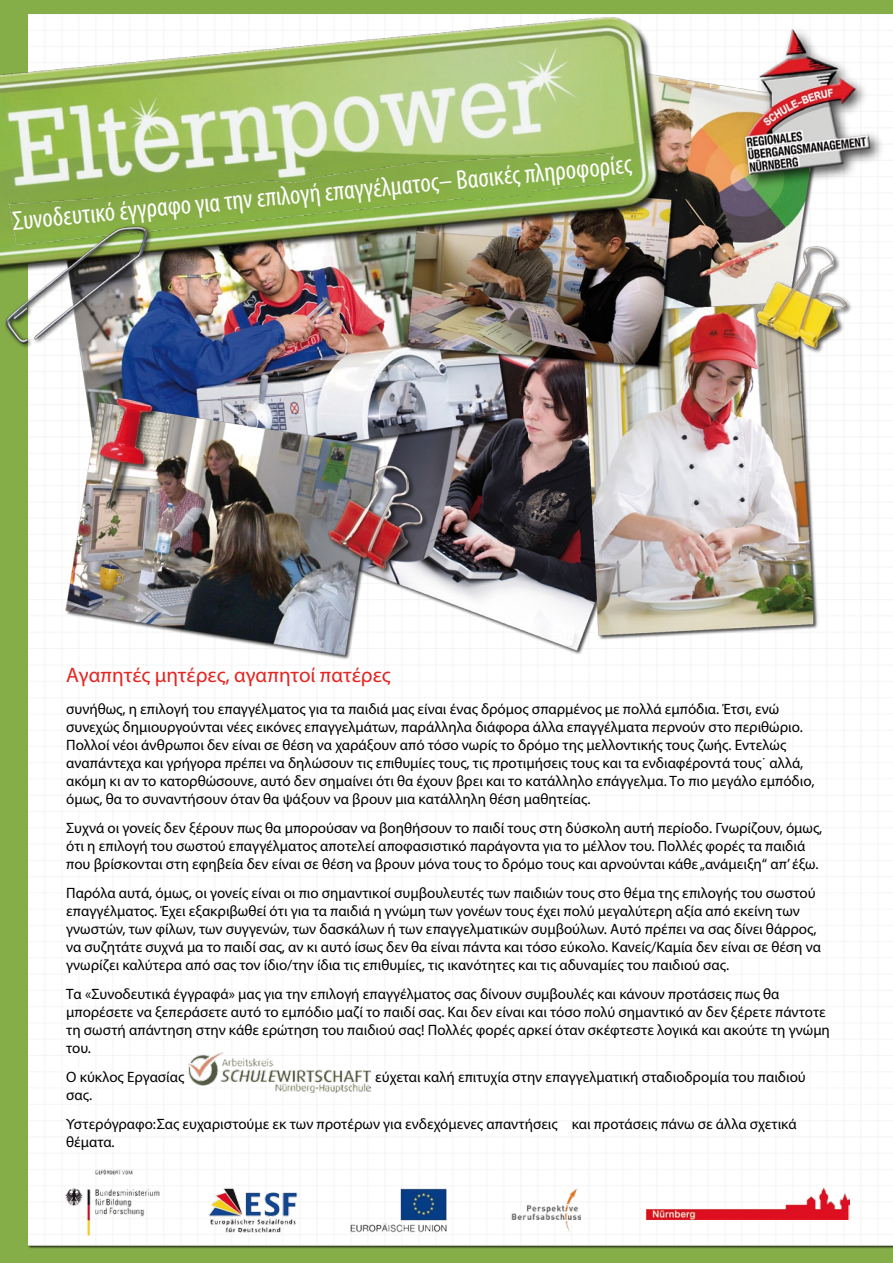
<style>
.page{position:relative;width:893px;height:1263px;background:#85ae48}
.page>*{position:absolute;margin:0;border:0;box-sizing:border-box;transform-origin:0 0}
.t1{font:condensed 27px "Myriad Pro";color:#fff}
.t2{font:21px "Myriad Pro";color:#e42522}
.t3{font:15px/18px "Myriad Pro";color:#000}
</style>
<div class="page">
<div style="left:28px;top:14px;width:865px;height:1234px;background:#fff"></div>
<img style="left:665px;top:71px;width:161px;height:173px">
<img style="left:383px;top:224px;width:326px;height:431px">
<img style="left:581px;top:577px;width:237px;height:64px">
<img style="left:59px;top:275px;width:265px;height:209px">
<img style="left:66px;top:402px;width:317px;height:258px">
<img style="left:99px;top:397px;width:65px;height:119px">
<img style="left:324px;top:244px;width:529px;height:333px">
<img style="left:0;top:16px;width:665px;height:259px">
<img style="left:9px;top:153px;width:615px;height:92px">
<img style="left:0;top:200px;width:180px;height:169px">
<img style="left:647px;top:1188px;width:203px;height:32px">
<img style="left:65px;top:1169px;width:516px;height:67px">
<img style="left:738px;top:23px;width:148px;height:167px">
<img style="left:188px;top:1053px;width:182px;height:40px">
<h1 class="t1" style="left:11px;top:203px;width:623px;rotate:-5deg">Συνοδευτικό έγγραφο για την επιλογή επαγγέλματος– Βασικές πληροφορίες</h1>
<h2 class="t2" style="left:66px;top:661px;width:326px">Αγαπητές μητέρες, αγαπητοί πατέρες</h2>
<p class="t3" style="left:66px;top:700px;width:750px">συνήθως, η επιλογή του επαγγέλματος για τα παιδιά μας είναι ένας δρόμος σπαρμένος με πολλά εμπόδια. Έτσι, ενώ συνεχώς δημιουργούνται νέες εικόνες επαγγελμάτων, παράλληλα διάφορα άλλα επαγγέλματα περνούν στο περιθώριο.<br>Πολλοί νέοι άνθρωποι δεν είναι σε θέση να χαράξουν από τόσο νωρίς το δρόμο της μελλοντικής τους ζωής. Εντελώς αναπάντεχα και γρήγορα πρέπει να δηλώσουν τις επιθυμίες τους, τις προτιμήσεις τους και τα ενδιαφέροντά τους˙ αλλά, ακόμη κι αν το κατορθώσουνε, αυτό δεν σημαίνει ότι θα έχουν βρει και το κατάλληλο επάγγελμα. Το πιο μεγάλο εμπόδιο, όμως, θα το συναντήσουν όταν θα ψάξουν να βρουν μια κατάλληλη θέση μαθητείας.</p>
<p class="t3" style="left:66px;top:819px;width:758px">Συχνά οι γονείς δεν ξέρουν πως θα μπορούσαν να βοηθήσουν το παιδί τους στη δύσκολη αυτή περίοδο. Γνωρίζουν, όμως, ότι η επιλογή του σωστού επαγγέλματος αποτελεί αποφασιστικό παράγοντα για το μέλλον του. Πολλές φορές τα παιδιά που βρίσκονται στη εφηβεία δεν είναι σε θέση να βρουν μόνα τους το δρόμο τους και αρνούνται κάθε „ανάμειξη“ απ’ έξω.</p>
<p class="t3" style="left:66px;top:884px;width:756px">Παρόλα αυτά, όμως, οι γονείς είναι οι πιο σημαντικοί συμβουλευτές των παιδιών τους στο θέμα της επιλογής του σωστού επαγγέλματος. Έχει εξακριβωθεί ότι για τα παιδιά η γνώμη των γονέων τους έχει πολύ μεγαλύτερη αξία από εκείνη των γνωστών, των φίλων, των συγγενών, των δασκάλων ή των επαγγελματικών συμβούλων. Αυτό πρέπει να σας δίνει θάρρος, να συζητάτε συχνά μα το παιδί σας, αν κι αυτό ίσως δεν θα είναι πάντα και τόσο εύκολο. Κανείς/Καμία δεν είναι σε θέση να γνωρίζει καλύτερα από σας τον ίδιο/την ίδια τις επιθυμίες, τις ικανότητες και τις αδυναμίες του παιδιού σας.</p>
<p class="t3" style="left:66px;top:985px;width:765px">Τα «Συνοδευτικά έγγραφά» μας για την επιλογή επαγγέλματος σας δίνουν συμβουλές και κάνουν προτάσεις πως θα μπορέσετε να ξεπεράσετε αυτό το εμπόδιο μαζί το παιδί σας. Και δεν είναι και τόσο πολύ σημαντικό αν δεν ξέρετε πάντοτε τη σωστή απάντηση στην κάθε ερώτηση του παιδιού σας! Πολλές φορές αρκεί όταν σκέφτεστε λογικά και ακούτε τη γνώμη του.</p>
<p class="t3" style="left:66px;top:1067px;width:120px">Ο κύκλος Εργασίας</p>
<p class="t3" style="left:375px;top:1067px;width:432px">εύχεται καλή επιτυχία στην επαγγελματική σταδιοδρομία του παιδιού</p>
<p class="t3" style="left:66px;top:1080px;width:732px;line-height:28.8px">σας.<br>Υστερόγραφο: Σας ευχαριστούμε εκ των προτέρων για ενδεχόμενες απαντήσεις και προτάσεις πάνω σε άλλα σχετικά</p>
<p class="t3" style="left:66px;top:1132px;width:50px">θέματα.</p>
</div>
